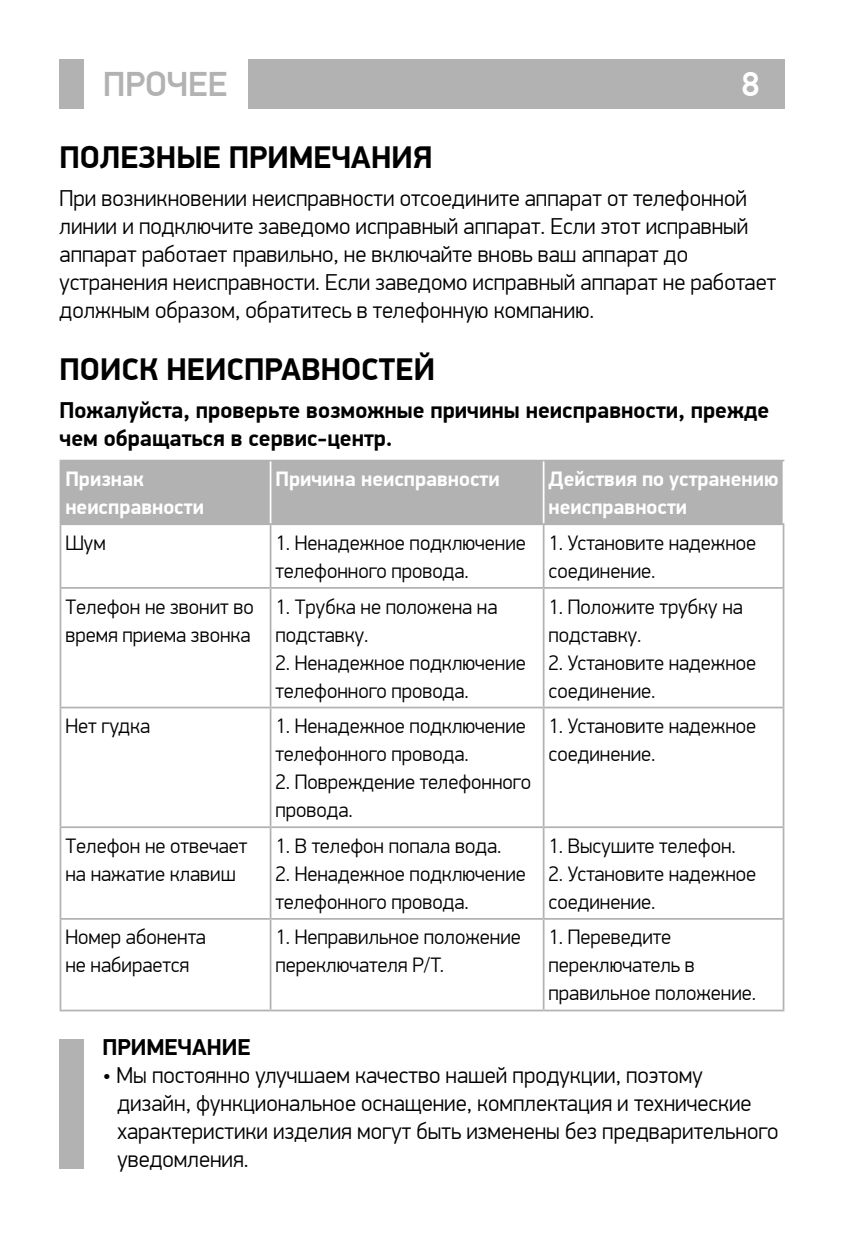
<style>
.page{position:relative;width:844px;height:1241px;background:#fff}
.page>*{position:absolute;margin:0;border:0;box-sizing:border-box;transform-origin:0 0}
.t1{font:500 35px "PF Din Display Pro";color:#b3b2b2}
.t2{font:500 35px "PF Din Display Pro";color:#fff}
.t3{font:700 31.5px "PF Din Display Pro";color:#000}
.t4{font:300 23.1px/28px "PF Din Display Pro";color:#000}
.t5{font:700 23.1px/28px "PF Din Display Pro";color:#000}
.t6{font:300 21px/28px "PF Din Display Pro";color:#000}
.t7{font:700 21px/28px "PF Din Display Pro";color:#fff}
</style>
<div class="page">
<div style="left:60px;top:60px;width:24px;height:49px;background:#b3b2b2"></div>
<div style="left:248px;top:60px;width:536px;height:49px;background:#b3b2b2"></div>
<div style="left:61px;top:461px;width:721px;height:62px;background:#b3b2b2"></div>
<hr style="left:60px;top:525px;width:1px;height:62px;background:#b3b2b2">
<hr style="left:269px;top:525px;width:2px;height:62px;background:#b3b2b2">
<hr style="left:542px;top:525px;width:2px;height:62px;background:#b3b2b2">
<hr style="left:782px;top:525px;width:2px;height:62px;background:#b3b2b2">
<hr style="left:60px;top:587px;width:210px;height:1px;background:#b3b2b2">
<hr style="left:60px;top:588px;width:1px;height:118px;background:#b3b2b2">
<hr style="left:270px;top:587px;width:273px;height:1px;background:#b3b2b2">
<hr style="left:269px;top:588px;width:2px;height:118px;background:#b3b2b2">
<hr style="left:543px;top:587px;width:241px;height:1px;background:#b3b2b2">
<hr style="left:542px;top:588px;width:2px;height:118px;background:#b3b2b2">
<hr style="left:782px;top:588px;width:2px;height:118px;background:#b3b2b2">
<hr style="left:60px;top:706px;width:210px;height:2px;background:#b3b2b2">
<hr style="left:60px;top:708px;width:1px;height:118px;background:#b3b2b2">
<hr style="left:270px;top:706px;width:273px;height:2px;background:#b3b2b2">
<hr style="left:269px;top:708px;width:2px;height:118px;background:#b3b2b2">
<hr style="left:543px;top:706px;width:241px;height:2px;background:#b3b2b2">
<hr style="left:542px;top:708px;width:2px;height:118px;background:#b3b2b2">
<hr style="left:782px;top:708px;width:2px;height:118px;background:#b3b2b2">
<hr style="left:60px;top:826px;width:210px;height:2px;background:#b3b2b2">
<hr style="left:60px;top:828px;width:1px;height:89px;background:#b3b2b2">
<hr style="left:270px;top:826px;width:273px;height:2px;background:#b3b2b2">
<hr style="left:269px;top:828px;width:2px;height:89px;background:#b3b2b2">
<hr style="left:543px;top:826px;width:241px;height:2px;background:#b3b2b2">
<hr style="left:542px;top:828px;width:2px;height:89px;background:#b3b2b2">
<hr style="left:782px;top:828px;width:2px;height:89px;background:#b3b2b2">
<hr style="left:60px;top:917px;width:210px;height:2px;background:#b3b2b2">
<hr style="left:60px;top:919px;width:1px;height:90px;background:#b3b2b2">
<hr style="left:60px;top:1009px;width:210px;height:2px;background:#b3b2b2">
<hr style="left:270px;top:917px;width:273px;height:2px;background:#b3b2b2">
<hr style="left:269px;top:919px;width:2px;height:90px;background:#b3b2b2">
<hr style="left:270px;top:1009px;width:273px;height:2px;background:#b3b2b2">
<hr style="left:543px;top:917px;width:241px;height:2px;background:#b3b2b2">
<hr style="left:542px;top:919px;width:2px;height:90px;background:#b3b2b2">
<hr style="left:782px;top:919px;width:2px;height:90px;background:#b3b2b2">
<hr style="left:543px;top:1009px;width:241px;height:2px;background:#b3b2b2">
<hr style="left:60px;top:461px;width:1px;height:62px;background:#b3b2b2">
<hr style="left:60px;top:459px;width:210px;height:2px;background:#b3b2b2">
<hr style="left:270px;top:459px;width:273px;height:2px;background:#b3b2b2">
<hr style="left:543px;top:459px;width:241px;height:2px;background:#b3b2b2">
<hr style="left:269px;top:461px;width:2px;height:62px;background:#fff">
<hr style="left:542px;top:461px;width:2px;height:62px;background:#fff">
<hr style="left:60px;top:523px;width:210px;height:2px;background:#b3b2b2">
<hr style="left:270px;top:523px;width:273px;height:2px;background:#b3b2b2">
<hr style="left:543px;top:523px;width:241px;height:2px;background:#b3b2b2">
<div style="left:60px;top:1039px;width:24px;height:129px;background:#b3b2b2"></div>
<h1 class="t1" style="left:103px;top:63px;width:126px">ПРОЧЕЕ</h1>
<h1 class="t2" style="left:741px;top:63px;width:20px">8</h1>
<h2 class="t3" style="left:60px;top:138px;width:374px">ПОЛЕЗНЫЕ ПРИМЕЧАНИЯ</h2>
<p class="t4" style="left:60px;top:184px;width:718px">При возникновении неисправности отсоедините аппарат от телефонной линии и подключите заведомо исправный аппарат. Если этот исправный аппарат работает правильно, не включайте вновь ваш аппарат до устранения неисправности. Если заведомо исправный аппарат не работает должным образом, обратитесь в телефонную компанию.</p>
<h2 class="t3" style="left:60px;top:350px;width:377px">ПОИСК НЕИСПРАВНОСТЕЙ</h2>
<p class="t5" style="left:60px;top:396px;width:711px">Пожалуйста, проверьте возможные причины неисправности, прежде чем обращаться в сервис-центр.</p>
<p class="t7" style="left:65px;top:465px;width:140px">Признак неисправности</p>
<p class="t7" style="left:275px;top:465px;width:225px">Причина неисправности</p>
<p class="t7" style="left:548px;top:465px;width:231px">Действия по устранению неисправности</p>
<p class="t6" style="left:65px;top:529px;width:42px">Шум</p>
<p class="t6" style="left:275px;top:529px;width:252px">1. Ненадежное подключение телефонного провода.</p>
<p class="t6" style="left:548px;top:529px;width:209px">1. Установите надежное соединение.</p>
<p class="t6" style="left:65px;top:592px;width:190px">Телефон не звонит во время приема звонка</p>
<p class="t6" style="left:275px;top:592px;width:223px">1. Трубка не положена на подставку.</p>
<p class="t6" style="left:275px;top:648px;width:252px">2. Ненадежное подключение телефонного провода.</p>
<p class="t6" style="left:548px;top:592px;width:196px">1. Положите трубку на подставку.</p>
<p class="t6" style="left:548px;top:648px;width:209px">2. Установите надежное соединение.</p>
<p class="t6" style="left:65px;top:712px;width:86px">Нет гудка</p>
<p class="t6" style="left:275px;top:712px;width:252px">1. Ненадежное подключение телефонного провода.</p>
<p class="t6" style="left:275px;top:768px;width:257px">2. Повреждение телефонного провода.</p>
<p class="t6" style="left:65px;top:831px;width:183px">Телефон не отвечает на нажатие клавиш</p>
<p class="t6" style="left:275px;top:831px;width:227px">1. В телефон попала вода.</p>
<p class="t6" style="left:275px;top:859px;width:252px">2. Ненадежное подключение телефонного провода.</p>
<p class="t6" style="left:548px;top:712px;width:209px">1. Установите надежное соединение.</p>
<p class="t6" style="left:548px;top:831px;width:189px">1. Высушите телефон.</p>
<p class="t6" style="left:548px;top:859px;width:209px">2. Установите надежное соединение.</p>
<p class="t6" style="left:65px;top:923px;width:142px">Номер абонента не набирается</p>
<p class="t6" style="left:275px;top:923px;width:247px">1. Неправильное положение переключателя P/T.</p>
<p class="t6" style="left:548px;top:923px;width:209px">1. Переведите переключатель в правильное положение.</p>
<p class="t5" style="left:103px;top:1033px;width:149px">ПРИМЕЧАНИЕ</p>
<p class="t4" style="left:117px;top:1061px;width:662px;text-indent:-15px">• Мы постоянно улучшаем качество нашей продукции, поэтому дизайн, функциональное оснащение, комплектация и технические характеристики изделия могут быть изменены без предварительного уведомления.</p>
</div>
